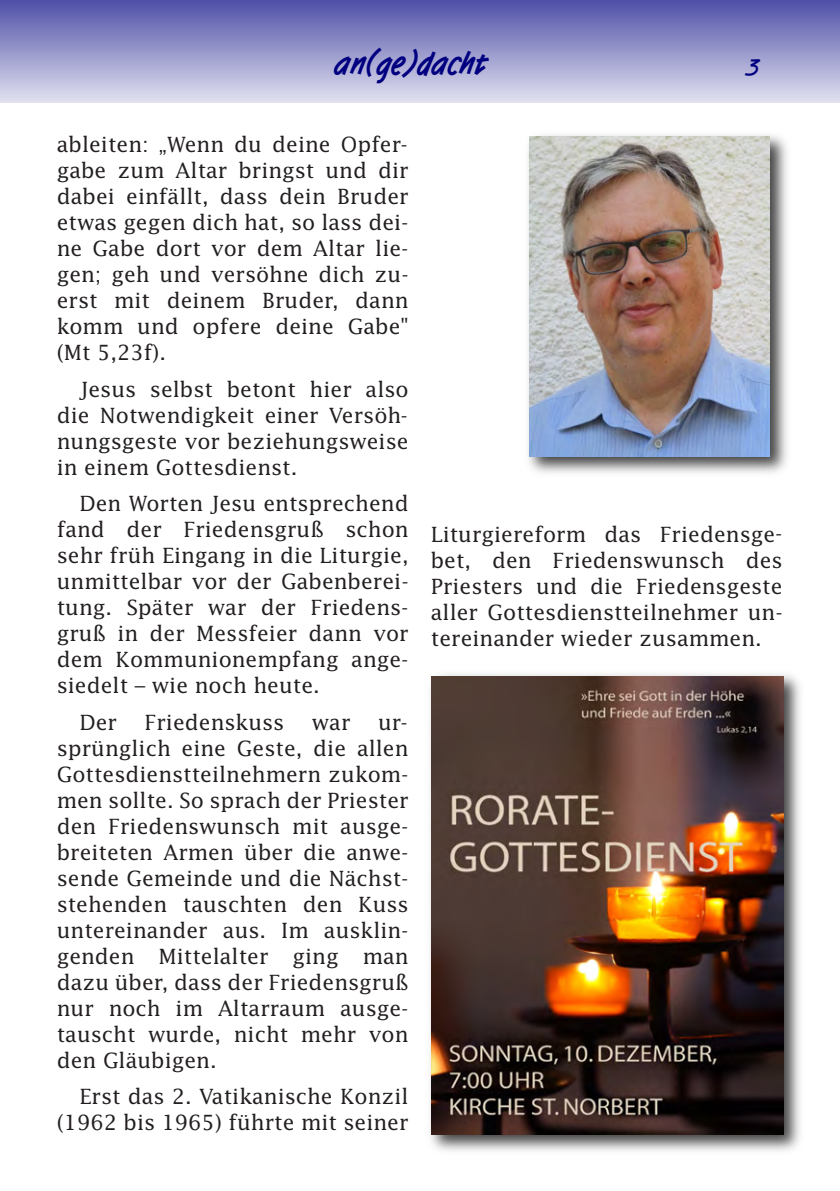
<style>
.page{position:relative;width:840px;height:1191px;background:#fff}
.page>*{position:absolute;margin:0;border:0;box-sizing:border-box;transform-origin:0 0}
.t1{font:700 32px "Tomboy";color:#000080}
.t2{font:700 22px "Tomboy";color:#000080}
.t3{font:21px/26px "Lucida";color:#231f20;text-align:justify}
</style>
<div class="page">
<div style="left:0;top:0;width:839px;height:102px;background:linear-gradient(to bottom,#4f4fa7,#dfdfef)"></div>
<div style="left:0;top:0;width:17px;height:102px;background:linear-gradient(to bottom,#4f4fa7,#dfdfef)"></div>
<img style="left:528px;top:135px;width:259px;height:338px">
<img style="left:528px;top:136px;width:240px;height:320px">
<img style="left:430px;top:674px;width:370px;height:477px">
<img style="left:431px;top:676px;width:351px;height:458px">
<h1 class="t1" style="left:335px;top:44px;width:153px">an(ge)dacht</h1>
<p class="t2" style="left:746px;top:55px;width:15px">3</p>
<p class="t3" style="left:57px;top:132px;width:353px">ableiten: „Wenn du deine Opfer&shy;gabe zum Altar bringst und dir dabei einfällt, dass dein Bruder etwas gegen dich hat, so lass dei&shy;ne Gabe dort vor dem Altar lie&shy;gen; geh und versöhne dich zu&shy;erst mit deinem Bruder, dann komm und opfere deine Gabe" (Mt 5,23f).</p>
<p class="t3" style="left:57px;top:376px;width:353px;text-indent:23px">Jesus selbst betont hier also die Notwendigkeit einer Versöh&shy;nungsgeste vor beziehungsweise in einem Gottesdienst.</p>
<p class="t3" style="left:57px;top:491px;width:353px;text-indent:23px">Den Worten Jesu entsprechend fand der Friedensgruß schon sehr früh Eingang in die Liturgie, unmittelbar vor der Gabenberei&shy;tung. Später war der Friedens&shy;gruß in der Messfeier dann vor dem Kommunionempfang ange&shy;siedelt – wie noch heute.</p>
<p class="t3" style="left:79px;top:709px;width:39px">Der</p>
<p class="t3" style="left:144px;top:709px;width:141px">Friedenskuss</p>
<p class="t3" style="left:312px;top:709px;width:40px">war</p>
<p class="t3" style="left:57px;top:709px;width:353px;text-indent:321px">ur&shy;sprünglich eine Geste, die allen Gottesdienstteilnehmern zukom&shy;men sollte. So sprach der Priester den Friedenswunsch mit ausge&shy;breiteten Armen über die anwe&shy;sende Gemeinde und die Nächst&shy;stehenden tauschten den Kuss untereinander aus. Im ausklin&shy;genden Mittelalter ging man dazu über, dass der Friedensgruß nur noch im Altarraum ausge&shy;tauscht wurde, nicht mehr von den Gläubigen.</p>
<p class="t3" style="left:57px;top:1083px;width:353px;text-align:right">Erst das 2. Vatikanische Konzil (1962 bis 1965) führte mit seiner</p>
<p class="t3" style="left:430px;top:521px;width:353px">Liturgiereform das Friedensge&shy;bet, den Friedenswunsch des Priesters und die Friedensgeste aller Gottesdienstteilnehmer un&shy;tereinander wieder zusammen.</p>
</div>
